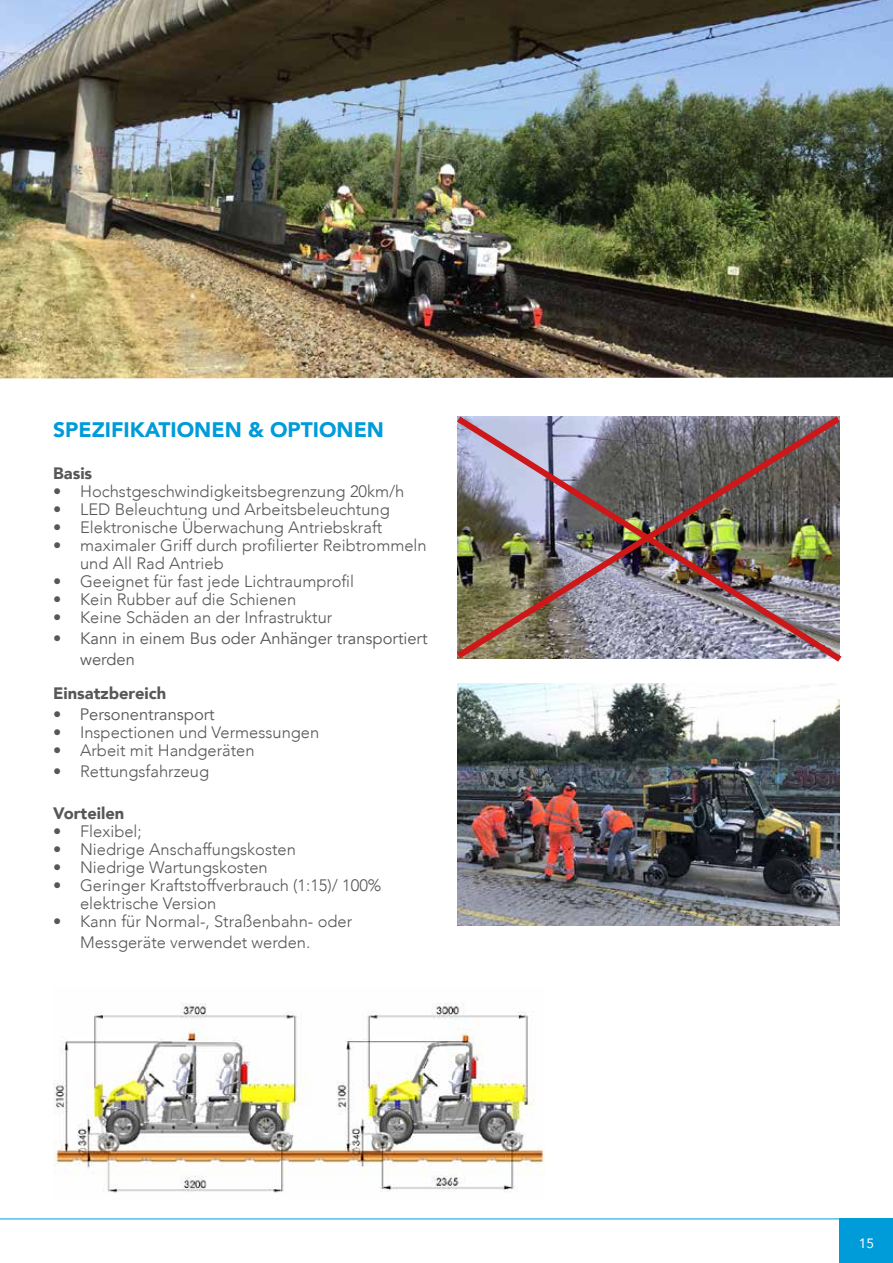
<style>
.page{position:relative;width:893px;height:1263px;background:#fff}
.page>*{position:absolute;margin:0;border:0;box-sizing:border-box;transform-origin:0 0}
.t1{font:900 21px "Avenir";color:#009bd9}
.t2{font:300 16.5px/18px "Avenir";color:#575756}
.t3{font:16.5px/21px "Avenir";color:#575756}
.t4{font:900 16.5px "Avenir";color:#575756}
.t5{font:13.5px "Avenir";color:#fff}
</style>
<div class="page">
<div style="left:840px;top:1219px;width:53px;height:44px;background:#009bd9"></div>
<hr style="left:0;top:1218px;width:893px;height:1px;background:#009bd9">
<img style="left:457px;top:416px;width:385px;height:246px">
<img style="left:0;top:0;width:893px;height:378px">
<img style="left:457px;top:684px;width:383px;height:241px">
<img style="left:53px;top:1002px;width:491px;height:191px">
<p class="t1" style="left:53px;top:412px;width:332px">SPEZIFIKATIONEN &amp; OPTIONEN</p>
<p class="t4" style="left:53px;top:459px;width:41px">Basis</p>
<p class="t2" style="left:53px;top:482px;width:353px">• Hochstgeschwindigkeitsbegrenzung 20km/h</p>
<p class="t2" style="left:53px;top:500px;width:338px">• LED Beleuchtung und Arbeitsbeleuchtung</p>
<p class="t2" style="left:53px;top:518px;width:331px">• Elektronische Überwachung Antriebskraft</p>
<p class="t2" style="left:80px;top:536px;width:348px;text-indent:-27px">• maximaler Griff durch profilierter Reibtrommeln und All Rad Antrieb</p>
<p class="t2" style="left:53px;top:572px;width:302px">• Geeignet für fast jede Lichtraumprofil</p>
<p class="t2" style="left:53px;top:590px;width:245px">• Kein Rubber auf die Schienen</p>
<p class="t2" style="left:53px;top:608px;width:281px">• Keine Schäden an der Infrastruktur</p>
<p class="t3" style="left:80px;top:628px;width:349px;text-indent:-27px">• Kann in einem Bus oder Anhänger transportiert werden</p>
<p class="t4" style="left:53px;top:679px;width:115px">Einsatzbereich</p>
<p class="t3" style="left:53px;top:704px;width:163px">• Personentransport</p>
<p class="t2" style="left:53px;top:723px;width:268px">• Inspectionen und Vermessungen</p>
<p class="t2" style="left:53px;top:741px;width:203px">• Arbeit mit Handgeräten</p>
<p class="t2" style="left:53px;top:762px;width:157px">• Rettungsfahrzeug</p>
<p class="t4" style="left:53px;top:799px;width:73px">Vorteilen</p>
<p class="t2" style="left:53px;top:822px;width:90px">• Flexibel;</p>
<p class="t2" style="left:53px;top:840px;width:244px">• Niedrige Anschaffungskosten</p>
<p class="t2" style="left:53px;top:858px;width:216px">• Niedrige Wartungskosten</p>
<p class="t2" style="left:80px;top:876px;width:303px;text-indent:-27px">• Geringer Kraftstoffverbrauch (1:15)/ 100% elektrische Version</p>
<p class="t2" style="left:80px;top:911px;width:274px;line-height:21px;text-indent:-27px">• Kann für Normal-, Straßenbahn- oder<br>Messgeräte verwendet werden.</p>
<p class="t5" style="left:859px;top:1233px;width:17px">15</p>
</div>
